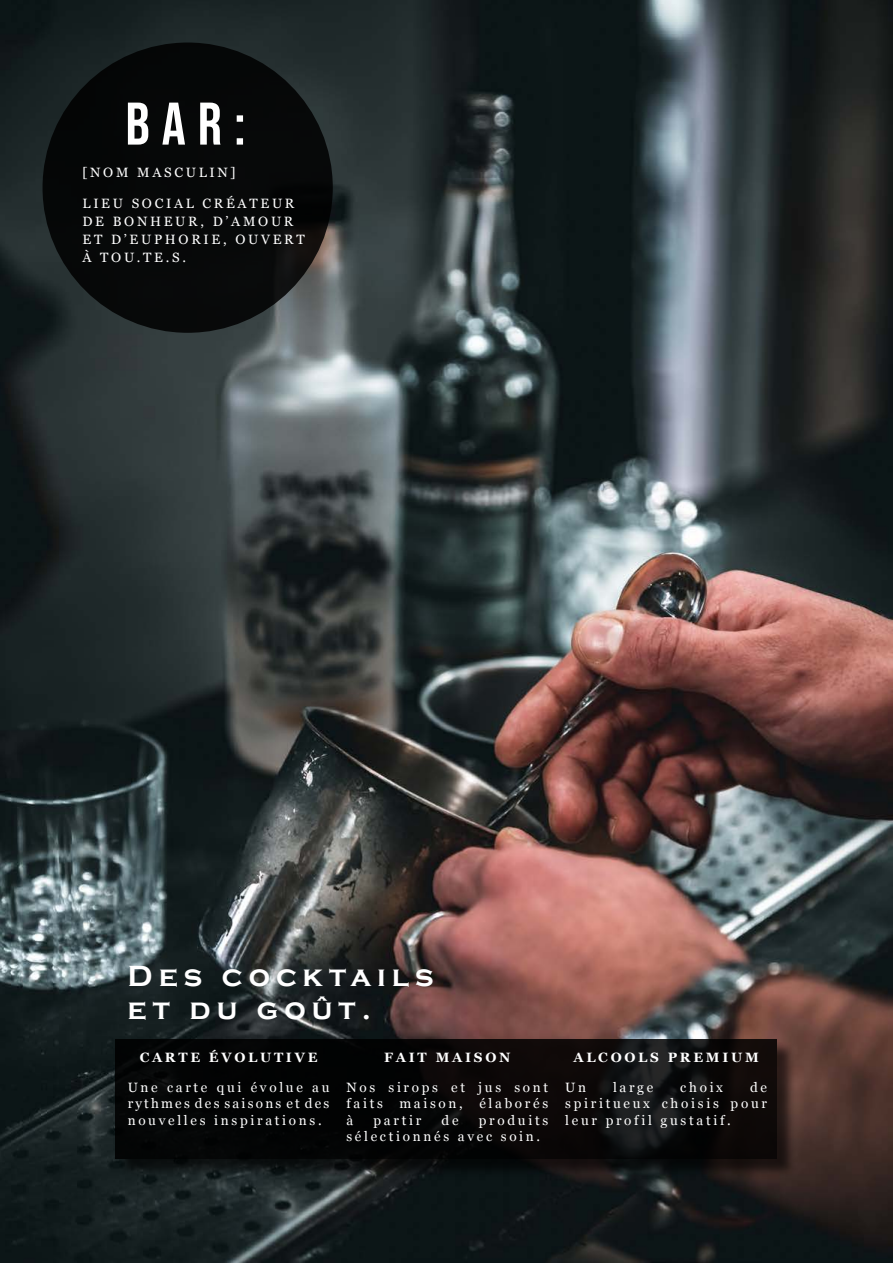
<style>
.page{position:relative;width:893px;height:1263px;background:#fff}
.page>*{position:absolute;margin:0;border:0;box-sizing:border-box;transform-origin:0 0}
.t1{font:60px "Bebas Neue";color:#fff}
.t2{font:700 30px/33px "Copperplate Gothic";letter-spacing:.2em;color:#fff}
.t3{font:13.5px/16.5px "Georgia";letter-spacing:.2em;color:#fff;text-align:justify}
.t4{font:700 13.5px "Georgia";letter-spacing:.2em;color:#fff}
</style>
<div class="page">
<img style="left:0;top:0;width:893px;height:1263px">
<div style="left:118px;top:1041px;width:678px;height:137px;background:#000;opacity:.75"></div>
<div style="left:116px;top:1039px;width:661px;height:120px;background:#000"></div>
<div style="left:43px;top:43px;width:290px;height:290px;background:#070808;border-radius:50%"></div>
<h1 class="t1" style="left:125px;top:90px;width:122px">BAR:</h1>
<p class="t3" style="left:82px;top:163px;width:155px">[NOM MASCULIN]</p>
<p class="t3" style="left:82px;top:193px;width:224px;line-height:18px;text-align:left">LIEU SOCIAL CRÉATEUR<br>DE BONHEUR, D’AMOUR<br>ET D’EUPHORIE, OUVERT<br>À TOU.TE.S.</p>
<h2 class="t2" style="left:128px;top:960px;width:308px">Des cocktails et du goût.</h2>
<p class="t4" style="left:140px;top:1047px;width:179px">CARTE ÉVOLUTIVE</p>
<p class="t3" style="left:128px;top:1078px;width:203px">Une carte qui évolue au rythmes des saisons et des nouvelles inspirations.</p>
<p class="t4" style="left:384px;top:1047px;width:128px">FAIT MAISON</p>
<p class="t3" style="left:346px;top:1078px;width:203px">Nos sirops et jus sont faits maison, élaborés à</p>
<p class="t3" style="left:346px;top:1111px;width:203px;text-indent:132px">produits sélectionnés avec soin.</p>
<p class="t3" style="left:374px;top:1111px;width:49px">partir</p>
<p class="t3" style="left:442px;top:1111px;width:18px">de</p>
<p class="t4" style="left:573px;top:1047px;width:187px">ALCOOLS PREMIUM</p>
<p class="t3" style="left:565px;top:1078px;width:22px">Un</p>
<p class="t3" style="left:613px;top:1078px;width:42px">large</p>
<p class="t3" style="left:680px;top:1078px;width:44px">choix</p>
<p class="t3" style="left:565px;top:1078px;width:203px;text-indent:185px">de spiritueux choisis pour leur profil gustatif.</p>
</div>
